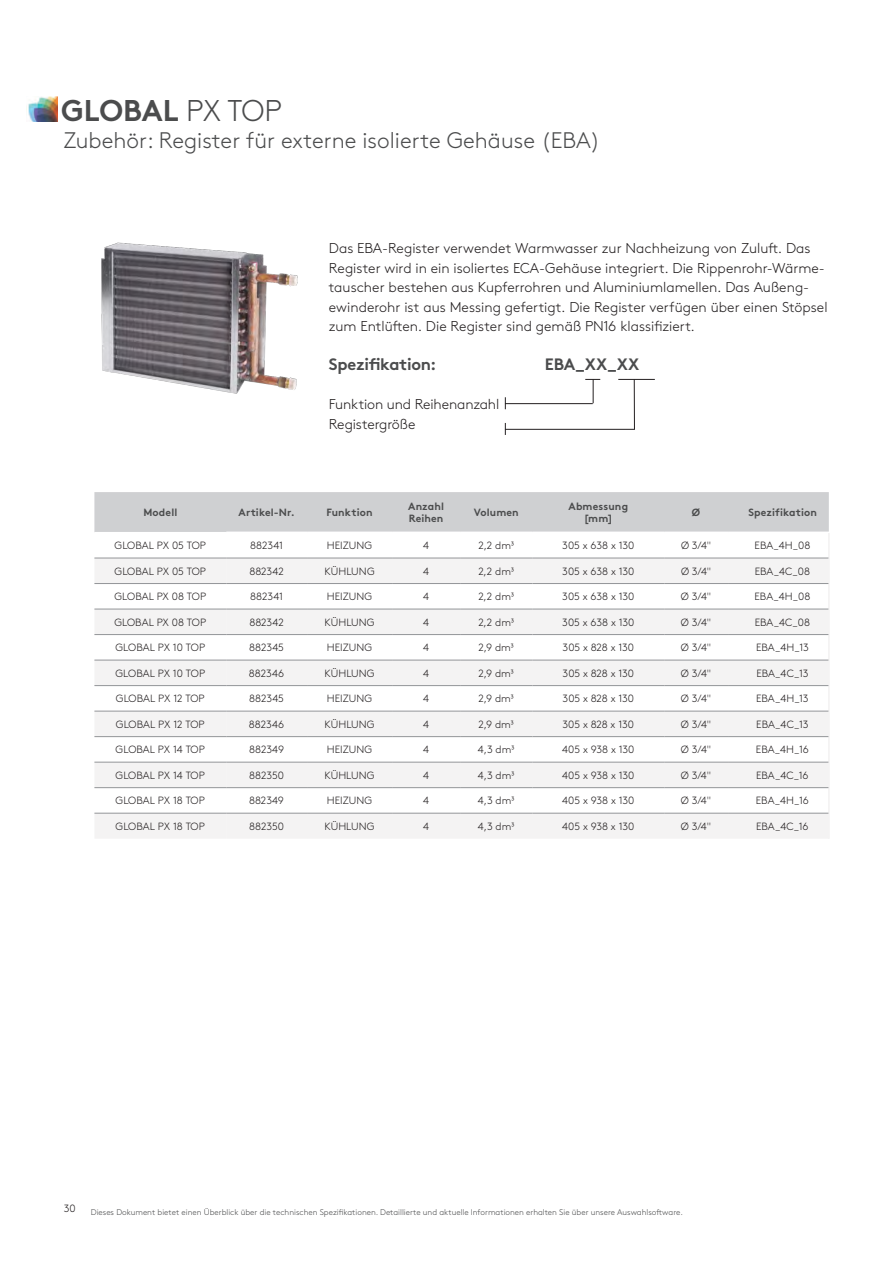
<style>
.page{position:relative;width:893px;height:1263px;background:#fff}
.page>*{position:absolute;margin:0;border:0;box-sizing:border-box;transform-origin:0 0}
.t1{font:700 30px "Swegon Brown";color:#4b4c4d}
.t2{font:300 22.5px "Swegon Brown";color:#4b4c4d}
.Body{font:700 16.5px "Swegon Brown";letter-spacing:-.015em;color:#4b4c4d}
.Body-2{font:300 14.25px/19.5px "Swegon Brown";color:#231f20}
.Table_text{font:300 10.5px "Swegon Brown";color:#231f20}
.Table_Title{font:700 10.5px "Swegon Brown";letter-spacing:.015em;color:#4b4c4d}
.Heading_1{font:300 8.25px "Swegon Brown";color:#4b4c4d}
.s1{font-weight:300}
</style>
<div class="page">
<svg style="left:94px;top:492px;width:736px;height:347px"></svg>
<hr style="left:94px;top:558px;width:132px;height:1px;background:#939598">
<hr style="left:226px;top:558px;width:81px;height:1px;background:#939598">
<hr style="left:307px;top:558px;width:85px;height:1px;background:#939598">
<hr style="left:392px;top:558px;width:68px;height:1px;background:#939598">
<hr style="left:460px;top:558px;width:72px;height:1px;background:#939598">
<hr style="left:532px;top:558px;width:132px;height:1px;background:#939598">
<hr style="left:664px;top:558px;width:64px;height:1px;background:#939598">
<hr style="left:728px;top:558px;width:100px;height:1px;background:#939598">
<svg style="left:585px;top:379px;width:15px;height:24px"></svg>
<hr style="left:505px;top:403px;width:88px;height:1px;background:#231f20">
<hr style="left:634px;top:379px;width:1px;height:51px;background:#231f20">
<hr style="left:618px;top:379px;width:37px;height:1px;background:#231f20">
<hr style="left:505px;top:429px;width:129px;height:1px;background:#231f20">
<img style="left:101px;top:242px;width:197px;height:152px">
<img style="left:28px;top:96px;width:30px;height:25px">
<p class="t1" style="left:61px;top:86px;width:222px">GLOBAL <span class="s1">PX TOP</span></p>
<p class="t2" style="left:63px;top:124px;width:538px">Zubehör: Register für externe isolierte Gehäuse (EBA)</p>
<p class="Body-2" style="left:329px;top:237px;width:500px">Das EBA-Register verwendet Warmwasser zur Nachheizung von Zuluft. Das Register wird in ein isoliertes ECA-Gehäuse integriert. Die Rippenrohr-Wärme&shy;tauscher bestehen aus Kupferrohren und Aluminiumlamellen. Das Außeng&shy;ewinderohr ist aus Messing gefertigt. Die Register verfügen über einen Stöpsel zum Entlüften. Die Register sind gemäß PN16 klassifiziert.</p>
<p class="Body" style="left:329px;top:351px;width:109px">Spezifikation:</p>
<p class="Body" style="left:545px;top:351px;width:96px">EBA_XX_XX</p>
<p class="Body-2" style="left:329px;top:393px;width:172px">Funktion und Reihenanzahl</p>
<p class="Body-2" style="left:329px;top:413px;width:88px">Registergröße</p>
<p class="Table_Title" style="left:143px;top:504px;width:35px">Modell</p>
<p class="Table_Title" style="left:239px;top:504px;width:58px">Artikel-Nr.</p>
<p class="Table_Title" style="left:327px;top:504px;width:48px">Funktion</p>
<p class="Table_Title" style="left:408px;top:498px;width:37px">Anzahl</p>
<p class="Table_Title" style="left:409px;top:510px;width:36px">Reihen</p>
<p class="Table_Title" style="left:474px;top:504px;width:47px">Volumen</p>
<p class="Table_Title" style="left:569px;top:498px;width:61px">Abmessung</p>
<p class="Table_Title" style="left:584px;top:510px;width:30px">[mm]</p>
<p class="Table_Title" style="left:692px;top:504px;width:10px">Ø</p>
<p class="Table_Title" style="left:748px;top:504px;width:70px">Spezifikation</p>
<p class="Table_text" style="left:115px;top:538px;width:93px">GLOBAL PX 05 TOP</p>
<p class="Table_text" style="left:250px;top:538px;width:34px">882341</p>
<p class="Table_text" style="left:327px;top:538px;width:47px">HEIZUNG</p>
<p class="Table_text" style="left:423px;top:538px;width:7px">4</p>
<p class="Table_text" style="left:478px;top:538px;width:37px">2,2 dm³</p>
<p class="Table_text" style="left:562px;top:538px;width:73px">305 x 638 x 130</p>
<p class="Table_text" style="left:681px;top:538px;width:32px">Ø 3/4"</p>
<p class="Table_text" style="left:755px;top:538px;width:57px">EBA_4H_08</p>
<p class="Table_text" style="left:115px;top:563px;width:93px">GLOBAL PX 05 TOP</p>
<p class="Table_text" style="left:249px;top:563px;width:36px">882342</p>
<p class="Table_text" style="left:324px;top:563px;width:52px">KÜHLUNG</p>
<p class="Table_text" style="left:423px;top:563px;width:7px">4</p>
<p class="Table_text" style="left:478px;top:563px;width:37px">2,2 dm³</p>
<p class="Table_text" style="left:562px;top:563px;width:73px">305 x 638 x 130</p>
<p class="Table_text" style="left:681px;top:563px;width:32px">Ø 3/4"</p>
<p class="Table_text" style="left:755px;top:563px;width:57px">EBA_4C_08</p>
<p class="Table_text" style="left:114px;top:589px;width:93px">GLOBAL PX 08 TOP</p>
<p class="Table_text" style="left:250px;top:589px;width:34px">882341</p>
<p class="Table_text" style="left:327px;top:589px;width:47px">HEIZUNG</p>
<p class="Table_text" style="left:423px;top:589px;width:7px">4</p>
<p class="Table_text" style="left:478px;top:589px;width:37px">2,2 dm³</p>
<p class="Table_text" style="left:562px;top:589px;width:73px">305 x 638 x 130</p>
<p class="Table_text" style="left:681px;top:589px;width:32px">Ø 3/4"</p>
<p class="Table_text" style="left:755px;top:589px;width:57px">EBA_4H_08</p>
<p class="Table_text" style="left:114px;top:614px;width:93px">GLOBAL PX 08 TOP</p>
<p class="Table_text" style="left:249px;top:614px;width:36px">882342</p>
<p class="Table_text" style="left:324px;top:614px;width:52px">KÜHLUNG</p>
<p class="Table_text" style="left:423px;top:614px;width:7px">4</p>
<p class="Table_text" style="left:478px;top:614px;width:37px">2,2 dm³</p>
<p class="Table_text" style="left:562px;top:614px;width:73px">305 x 638 x 130</p>
<p class="Table_text" style="left:681px;top:614px;width:32px">Ø 3/4"</p>
<p class="Table_text" style="left:755px;top:614px;width:57px">EBA_4C_08</p>
<p class="Table_text" style="left:115px;top:640px;width:91px">GLOBAL PX 10 TOP</p>
<p class="Table_text" style="left:249px;top:640px;width:36px">882345</p>
<p class="Table_text" style="left:327px;top:640px;width:47px">HEIZUNG</p>
<p class="Table_text" style="left:423px;top:640px;width:7px">4</p>
<p class="Table_text" style="left:478px;top:640px;width:37px">2,9 dm³</p>
<p class="Table_text" style="left:563px;top:640px;width:73px">305 x 828 x 130</p>
<p class="Table_text" style="left:681px;top:640px;width:32px">Ø 3/4"</p>
<p class="Table_text" style="left:756px;top:640px;width:54px">EBA_4H_13</p>
<p class="Table_text" style="left:115px;top:665px;width:91px">GLOBAL PX 10 TOP</p>
<p class="Table_text" style="left:249px;top:665px;width:37px">882346</p>
<p class="Table_text" style="left:324px;top:665px;width:52px">KÜHLUNG</p>
<p class="Table_text" style="left:423px;top:665px;width:7px">4</p>
<p class="Table_text" style="left:478px;top:665px;width:37px">2,9 dm³</p>
<p class="Table_text" style="left:563px;top:665px;width:73px">305 x 828 x 130</p>
<p class="Table_text" style="left:681px;top:665px;width:32px">Ø 3/4"</p>
<p class="Table_text" style="left:756px;top:665px;width:54px">EBA_4C_13</p>
<p class="Table_text" style="left:116px;top:691px;width:90px">GLOBAL PX 12 TOP</p>
<p class="Table_text" style="left:249px;top:691px;width:36px">882345</p>
<p class="Table_text" style="left:327px;top:691px;width:47px">HEIZUNG</p>
<p class="Table_text" style="left:423px;top:691px;width:7px">4</p>
<p class="Table_text" style="left:478px;top:691px;width:37px">2,9 dm³</p>
<p class="Table_text" style="left:563px;top:691px;width:73px">305 x 828 x 130</p>
<p class="Table_text" style="left:681px;top:691px;width:32px">Ø 3/4"</p>
<p class="Table_text" style="left:756px;top:691px;width:54px">EBA_4H_13</p>
<p class="Table_text" style="left:116px;top:716px;width:90px">GLOBAL PX 12 TOP</p>
<p class="Table_text" style="left:249px;top:716px;width:37px">882346</p>
<p class="Table_text" style="left:324px;top:716px;width:52px">KÜHLUNG</p>
<p class="Table_text" style="left:423px;top:716px;width:7px">4</p>
<p class="Table_text" style="left:478px;top:716px;width:37px">2,9 dm³</p>
<p class="Table_text" style="left:563px;top:716px;width:73px">305 x 828 x 130</p>
<p class="Table_text" style="left:681px;top:716px;width:32px">Ø 3/4"</p>
<p class="Table_text" style="left:756px;top:716px;width:54px">EBA_4C_13</p>
<p class="Table_text" style="left:116px;top:742px;width:91px">GLOBAL PX 14 TOP</p>
<p class="Table_text" style="left:249px;top:742px;width:36px">882349</p>
<p class="Table_text" style="left:327px;top:742px;width:47px">HEIZUNG</p>
<p class="Table_text" style="left:423px;top:742px;width:7px">4</p>
<p class="Table_text" style="left:478px;top:742px;width:38px">4,3 dm³</p>
<p class="Table_text" style="left:562px;top:742px;width:74px">405 x 938 x 130</p>
<p class="Table_text" style="left:681px;top:742px;width:32px">Ø 3/4"</p>
<p class="Table_text" style="left:756px;top:742px;width:54px">EBA_4H_16</p>
<p class="Table_text" style="left:116px;top:767px;width:91px">GLOBAL PX 14 TOP</p>
<p class="Table_text" style="left:249px;top:767px;width:36px">882350</p>
<p class="Table_text" style="left:324px;top:767px;width:52px">KÜHLUNG</p>
<p class="Table_text" style="left:423px;top:767px;width:7px">4</p>
<p class="Table_text" style="left:478px;top:767px;width:38px">4,3 dm³</p>
<p class="Table_text" style="left:562px;top:767px;width:74px">405 x 938 x 130</p>
<p class="Table_text" style="left:681px;top:767px;width:32px">Ø 3/4"</p>
<p class="Table_text" style="left:756px;top:767px;width:54px">EBA_4C_16</p>
<p class="Table_text" style="left:116px;top:793px;width:91px">GLOBAL PX 18 TOP</p>
<p class="Table_text" style="left:249px;top:793px;width:36px">882349</p>
<p class="Table_text" style="left:327px;top:793px;width:47px">HEIZUNG</p>
<p class="Table_text" style="left:423px;top:793px;width:7px">4</p>
<p class="Table_text" style="left:478px;top:793px;width:38px">4,3 dm³</p>
<p class="Table_text" style="left:562px;top:793px;width:74px">405 x 938 x 130</p>
<p class="Table_text" style="left:681px;top:793px;width:32px">Ø 3/4"</p>
<p class="Table_text" style="left:756px;top:793px;width:54px">EBA_4H_16</p>
<p class="Table_text" style="left:116px;top:818px;width:91px">GLOBAL PX 18 TOP</p>
<p class="Table_text" style="left:249px;top:818px;width:36px">882350</p>
<p class="Table_text" style="left:324px;top:818px;width:52px">KÜHLUNG</p>
<p class="Table_text" style="left:423px;top:818px;width:7px">4</p>
<p class="Table_text" style="left:478px;top:818px;width:38px">4,3 dm³</p>
<p class="Table_text" style="left:562px;top:818px;width:74px">405 x 938 x 130</p>
<p class="Table_text" style="left:681px;top:818px;width:32px">Ø 3/4"</p>
<p class="Table_text" style="left:756px;top:818px;width:54px">EBA_4C_16</p>
<p class="Table_text" style="left:64px;top:1200px;width:13px">30</p>
<p class="Heading_1" style="left:91px;top:1206px;width:594px">Dieses Dokument bietet einen Überblick über die technischen Spezifikationen. Detaillierte und aktuelle Informationen erhalten Sie über unsere Auswahlsoftware.</p>
</div>
